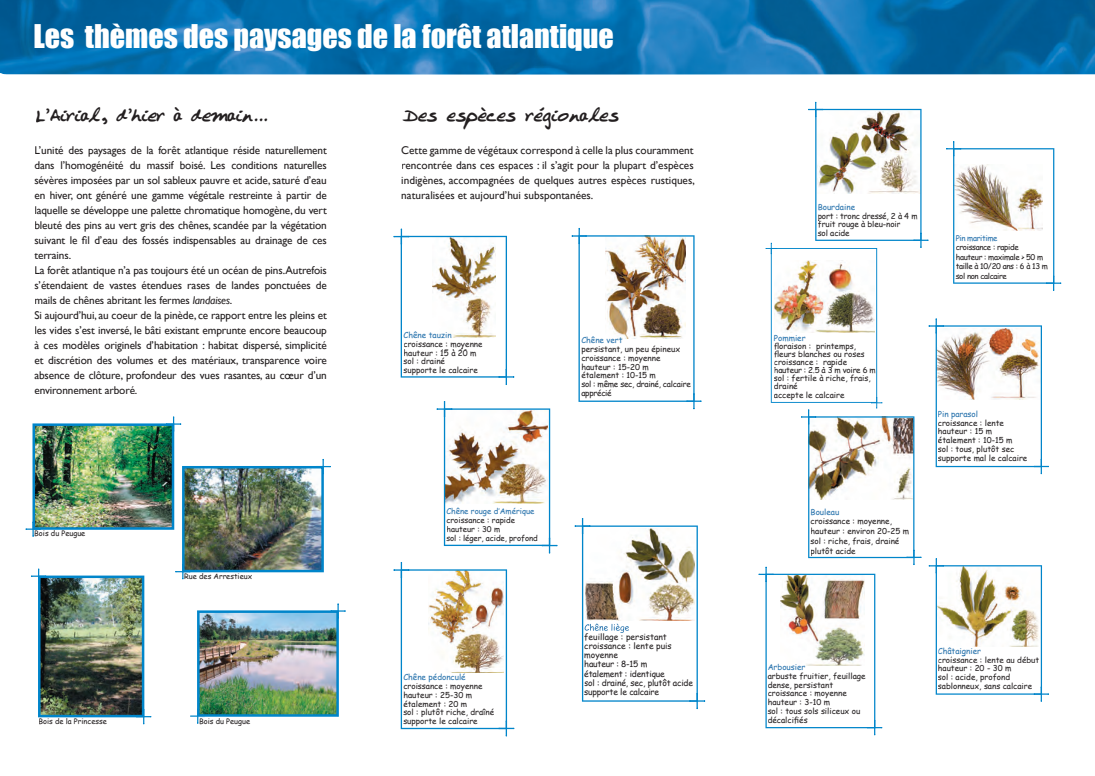
<style>
.page{position:relative;width:1095px;height:776px;background:#fff}
.page>*{position:absolute;margin:0;border:0;box-sizing:border-box;transform-origin:0 0}
.t1{font:30px "Impact";color:#fff}
.t2{font:17.5px "Ripley Script";letter-spacing:-.04em;color:#231f20}
.t3{font:17.5px "Ripley Script";letter-spacing:-.02em;color:#231f20}
.t4{font:11.25px/15px "Gill Sans";letter-spacing:-.01em;color:#231f20}
.t5{font:8.5px/9.2px "Comic Sans MS";letter-spacing:-.02em;color:#231f20}
.t6{font:8.12px/8.8px "Comic Sans MS";color:#231f20}
.t7{font:8.12px "Comic Sans MS";color:#2772ac}
.t8{font:7.88px/9.5px "Comic Sans MS";letter-spacing:-.04em;color:#231f20}
.t9{font:7.88px/9.1px "Comic Sans MS";color:#231f20}
.t10{font:7.88px "Comic Sans MS";color:#2772ac}
.t11{font:7.88px "Comic Sans MS";letter-spacing:-.04em;color:#2772ac}
.t12{font:7.5px "Comic Sans MS";color:#231f20}
.s1{font-style:italic}
</style>
<div class="page">
<img style="left:0;top:0;width:1095px;height:75px">
<img style="left:41px;top:578px;width:101px;height:137px">
<hr style="left:38px;top:577px;width:3px;height:139px;background:#0085ca">
<hr style="left:39px;top:715px;width:104px;height:2px;background:#0085ca">
<hr style="left:142px;top:577px;width:2px;height:139px;background:#0085ca">
<svg style="left:136px;top:709px;width:15px;height:15px"></svg>
<hr style="left:39px;top:575px;width:104px;height:3px;background:#0085ca">
<svg style="left:31px;top:568px;width:15px;height:16px"></svg>
<svg style="left:436px;top:401px;width:121px;height:152px"></svg>
<img style="left:190px;top:603px;width:156px;height:121px">
<img style="left:35px;top:426px;width:137px;height:101px">
<hr style="left:34px;top:527px;width:139px;height:3px;background:#0085ca">
<hr style="left:172px;top:425px;width:2px;height:103px;background:#0085ca">
<hr style="left:34px;top:423px;width:139px;height:3px;background:#0085ca">
<hr style="left:32px;top:425px;width:3px;height:103px;background:#0085ca">
<svg style="left:25px;top:521px;width:16px;height:16px"></svg>
<svg style="left:166px;top:416px;width:15px;height:16px"></svg>
<img style="left:185px;top:468px;width:136px;height:102px">
<hr style="left:183px;top:570px;width:140px;height:2px;background:#0085ca">
<hr style="left:321px;top:467px;width:3px;height:104px;background:#0085ca">
<hr style="left:183px;top:466px;width:140px;height:2px;background:#0085ca">
<svg style="left:315px;top:459px;width:16px;height:15px"></svg>
<hr style="left:182px;top:467px;width:3px;height:104px;background:#0085ca">
<svg style="left:175px;top:564px;width:16px;height:15px"></svg>
<svg style="left:758px;top:102px;width:303px;height:633px"></svg>
<hr style="left:818px;top:221px;width:82px;height:1px;background:#231f20">
<svg style="left:393px;top:228px;width:121px;height:157px"></svg>
<div style="left:404px;top:349px;width:72px;height:7px;background:#fff"></div>
<hr style="left:404px;top:349px;width:72px;height:1px;background:#231f20">
<div style="left:404px;top:358px;width:41px;height:6px;background:#fff"></div>
<div style="left:404px;top:367px;width:74px;height:8px;background:#fff"></div>
<img style="left:393px;top:562px;width:121px;height:174px">
<div style="left:404px;top:683px;width:78px;height:8px;background:#fff"></div>
<div style="left:404px;top:691px;width:68px;height:7px;background:#fff"></div>
<div style="left:404px;top:700px;width:63px;height:7px;background:#fff"></div>
<div style="left:403px;top:708px;width:91px;height:9px;background:#fff"></div>
<div style="left:403px;top:717px;width:74px;height:9px;background:#fff"></div>
<img style="left:571px;top:228px;width:130px;height:181px">
<svg style="left:574px;top:518px;width:131px;height:191px"></svg>
<hr style="left:584px;top:678px;width:81px;height:1px;background:#231f20">
<div style="left:584px;top:688px;width:75px;height:9px;background:#fff"></div>
<h1 class="t1" style="left:34px;top:13px;width:582px">Les thèmes des paysages de la forêt atlantique</h1>
<h2 class="t2" style="left:34px;top:105px;width:234px">L’Airial, d’hier à demain...</h2>
<p class="t4" style="left:34px;top:143px;width:294px">L’unité des paysages de la forêt atlantique réside naturellement dans l’homogénéité du massif boisé. Les conditions naturelles sévères imposées par un sol sableux pauvre et acide, saturé d’eau en hiver, ont généré une gamme végétale restreinte à partir de laquelle se développe une palette chromatique homogène, du vert bleuté des pins au vert gris des chênes, scandée par la végétation suivant le fil d’eau des fossés indispensables au drainage de ces terrains.<br>La forêt atlantique n’a pas toujours été un océan de pins.Autrefois s’étendaient de vastes étendues rases de landes ponctuées de mails de chênes abritant les fermes <span class="s1">landaises</span>.<br>Si aujourd’hui, au coeur de la pinède, ce rapport entre les pleins et les vides s’est inversé, le bâti existant emprunte encore beaucoup à ces modèles originels d’habitation : habitat dispersé, simplicité et discrétion des volumes et des matériaux, transparence voire absence de clôture, profondeur des vues rasantes, au cœur d’un environnement arboré.</p>
<p class="t12" style="left:34px;top:528px;width:53px">Bois du Peugue</p>
<p class="t12" style="left:38px;top:715px;width:70px">Bois de la Princesse</p>
<p class="t12" style="left:184px;top:571px;width:69px">Rue des Arrestieux</p>
<p class="t12" style="left:199px;top:715px;width:53px">Bois du Peugue</p>
<h2 class="t3" style="left:401px;top:105px;width:219px">Des espèces régionales</h2>
<p class="t4" style="left:401px;top:143px;width:295px;text-align:justify">Cette gamme de végétaux correspond à celle la plus couramment rencontrée dans ces espaces : il s’agit pour la plupart d’espèces indigènes, accompagnées de quelques autres espèces rustiques, naturalisées et aujourd’hui subspontanées.</p>
<p class="t7" style="left:403px;top:329px;width:50px">Chêne tauzin</p>
<p class="t6" style="left:403px;top:339px;width:81px">croissance : moyenne hauteur : 15 à 20 m sol : drainé<br>supporte le calcaire</p>
<p class="t10" style="left:446px;top:505px;width:89px">Chêne rouge d‛Amérique</p>
<p class="t9" style="left:446px;top:515px;width:93px">croissance : rapide hauteur : 30 m<br>sol : léger, acide, profond</p>
<p class="t7" style="left:403px;top:671px;width:64px">Chêne pédonculé</p>
<p class="t6" style="left:403px;top:681px;width:92px">croissance : moyenne hauteur : 25-30 m étalement : 20 m<br>sol : plutôt riche, draîné supporte le calcaire</p>
<p class="t7" style="left:581px;top:334px;width:43px">Chêne vert</p>
<p class="t6" style="left:581px;top:344px;width:111px">persistant, un peu épineux croissance : moyenne hauteur : 15-20 m<br>étalement : 10-15 m<br>sol : même sec, drainé, calcaire apprécié</p>
<p class="t5" style="left:584px;top:632px;width:110px">feuillage : persistant croissance : lente puis moyenne<br>hauteur : 8-15 m<br>étalement : identique<br>sol : drainé, sec, plutôt acide supporte le calcaire</p>
<p class="t7" style="left:817px;top:201px;width:39px">Bourdaine</p>
<p class="t6" style="left:817px;top:211px;width:101px">port : tronc dressé, 2 à 4 m fruit rouge à bleu-noir<br>sol acide</p>
<p class="t11" style="left:955px;top:232px;width:43px">Pin maritime</p>
<p class="t8" style="left:955px;top:242px;width:94px">croissance : rapide<br>hauteur : maximale &gt; 50 m taille à 10/20 ans : 6 à 13 m sol non calcaire</p>
<p class="t7" style="left:774px;top:332px;width:33px">Pommier</p>
<p class="t6" style="left:774px;top:341px;width:104px;line-height:8.1px">floraison : printemps, fleurs blanches ou roses croissance : rapide hauteur : 2.5 à 3 m voire 6 m sol : fertile à riche, frais, drainé<br>accepte le calcaire</p>
<p class="t7" style="left:810px;top:505px;width:30px">Bouleau</p>
<p class="t6" style="left:810px;top:516px;width:100px;line-height:9.8px">croissance : moyenne, hauteur : environ 20-25 m sol : riche, frais, drainé plutôt acide</p>
<p class="t7" style="left:938px;top:408px;width:42px">Pin parasol</p>
<p class="t6" style="left:938px;top:418px;width:91px">croissance : lente hauteur : 15 m étalement : 10-15 m<br>sol : tous, plutôt sec supporte mal le calcaire</p>
<p class="t7" style="left:767px;top:661px;width:39px">Arbousier</p>
<p class="t6" style="left:767px;top:671px;width:99px">arbuste fruitier, feuillage dense, persistant croissance : moyenne hauteur : 3-10 m<br>sol : tous sols siliceux ou décalcifiés</p>
<p class="t7" style="left:938px;top:645px;width:45px">Châtaignier</p>
<p class="t6" style="left:938px;top:655px;width:103px">croissance : lente au début hauteur : 20 - 30 m<br>sol : acide, profond sablonneux, sans calcaire</p>
</div>
